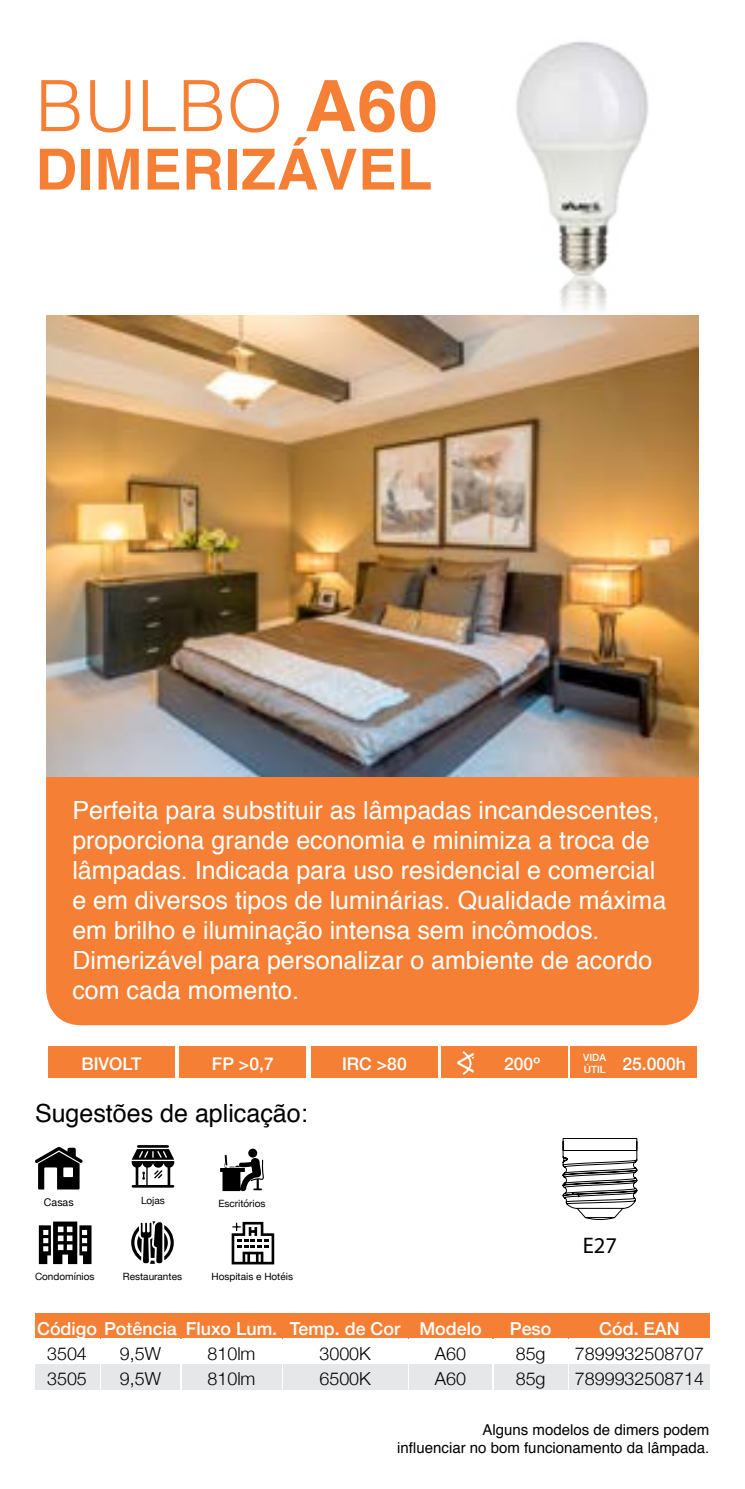
<style>
.page{position:relative;width:745px;height:1489px;background:#fff}
.page>*{position:absolute;margin:0;border:0;box-sizing:border-box;transform-origin:0 0}
.t1{font:300 70.75px "Helvetica";letter-spacing:.01em;color:#f57f34}
.t2{font:700 56.75px "Helvetica";letter-spacing:.01em;color:#f57f34}
.t3{font:38.25px "Myriad Pro";color:#fff;scale:.92 1}
.t4{font:25px/30px "Helvetica";color:#fff}
.t5{font:25px "Helvetica";color:#000}
.t6{font:22.5px "Proxima Nova";color:#000}
.t7{font:300 17.75px/25.2px "Helvetica Neue";color:#000}
.t8{font:500 17.75px "Helvetica Neue";color:#fff}
.t9{font:500 17.5px "Helvetica Neue";color:#fff}
.t10{font:15px/18px "Helvetica";color:#000;text-align:right}
.t11{font:10.5px "Helvetica Neue";color:#000}
.t12{font:10px "Helvetica Neue";color:#000}
.t13{font:500 10px "Helvetica Neue";color:#fff}
.s1{font-weight:700}
</style>
<div class="page">
<img style="left:516px;top:41px;width:133px;height:226px">
<img style="left:560px;top:267px;width:47px;height:43px">
<div style="left:35px;top:1313px;width:674px;height:25px;background:#f57f34"></div>
<svg style="left:562px;top:1138px;width:75px;height:81px"></svg>
<div style="left:46px;top:721px;width:652px;height:304px;background:#f57f34;border-radius:35px"></div>
<div style="left:569px;top:1363px;width:140px;height:25px;background:#e6e7e8"></div>
<div style="left:101px;top:1363px;width:79px;height:25px;background:#e6e7e8"></div>
<div style="left:493px;top:1363px;width:74px;height:25px;background:#e6e7e8"></div>
<div style="left:409px;top:1363px;width:82px;height:25px;background:#e6e7e8"></div>
<div style="left:182px;top:1363px;width:99px;height:25px;background:#e6e7e8"></div>
<div style="left:283px;top:1363px;width:124px;height:25px;background:#e6e7e8"></div>
<div style="left:35px;top:1363px;width:64px;height:25px;background:#e6e7e8"></div>
<svg style="left:35px;top:1147px;width:48px;height:42px"></svg>
<svg style="left:132px;top:1145px;width:42px;height:42px"></svg>
<svg style="left:220px;top:1148px;width:44px;height:43px"></svg>
<svg style="left:39px;top:1221px;width:52px;height:42px"></svg>
<svg style="left:131px;top:1221px;width:43px;height:42px"></svg>
<svg style="left:231px;top:1221px;width:43px;height:43px"></svg>
<div style="left:48px;top:1045px;width:127px;height:32px;background:#f57f34"></div>
<div style="left:179px;top:1045px;width:127px;height:32px;background:#f57f34"></div>
<div style="left:311px;top:1045px;width:126px;height:32px;background:#f57f34"></div>
<div style="left:440px;top:1045px;width:127px;height:32px;background:#f57f34"></div>
<div style="left:570px;top:1045px;width:126px;height:32px;background:#f57f34"></div>
<svg style="left:462px;top:1051px;width:12px;height:24px"></svg>
<img style="left:46px;top:315px;width:652px;height:461px">
<h1 class="t1" style="left:35px;top:46px;width:404px">BULBO <span class="s1">A60</span></h1>
<h2 class="t2" style="left:35px;top:124px;width:398px">DIMERIZÁVEL</h2>
<p class="t4" style="left:72px;top:796px;width:595px">Perfeita para substituir as lâmpadas incandescentes, proporciona grande economia e minimiza a troca de lâmpadas. Indicada para uso residencial e comercial e em diversos tipos de luminárias. Qualidade máxima em brilho e iluminação intensa sem incômodos.<br>Dimerizável para personalizar o ambiente de acordo com cada momento.</p>
<p class="t9" style="left:81px;top:1050px;width:61px">BIVOLT</p>
<p class="t9" style="left:212px;top:1050px;width:63px">FP &gt;0,7</p>
<p class="t9" style="left:342px;top:1050px;width:66px">IRC &gt;80</p>
<h3 class="t3" style="left:454px;top:1036px;width:24px">&lt;</h3>
<p class="t9" style="left:583px;top:1050px;width:104px"><sub>ÚTIL</sub> 25.000h</p>
<p class="t13" style="left:583px;top:1049px;width:24px">VIDA</p>
<p class="t9" style="left:504px;top:1050px;width:37px">200º</p>
<p class="t5" style="left:35px;top:1094px;width:274px">Sugestões de aplicação:</p>
<p class="t11" style="left:44px;top:1194px;width:31px">Casas</p>
<p class="t12" style="left:141px;top:1192px;width:25px">Lojas</p>
<p class="t12" style="left:218px;top:1196px;width:49px">Escritórios</p>
<p class="t12" style="left:35px;top:1268px;width:61px">Condomínios</p>
<p class="t12" style="left:123px;top:1268px;width:61px">Restaurantes</p>
<p class="t12" style="left:211px;top:1268px;width:83px">Hospitais e Hotéis</p>
<p class="t6" style="left:582px;top:1231px;width:36px">E27</p>
<p class="t8" style="left:37px;top:1314px;width:445px">Código Potência Fluxo Lum. Temp. de Cor Modelo</p>
<p class="t8" style="left:509px;top:1314px;width:43px">Peso</p>
<p class="t8" style="left:599px;top:1314px;width:82px">Cód. EAN</p>
<p class="t7" style="left:120px;top:1339px;width:43px">9,5W<br>9,5W</p>
<p class="t7" style="left:515px;top:1339px;width:31px">85g<br>85g</p>
<p class="t7" style="left:207px;top:1339px;width:49px">810lm<br>810lm</p>
<p class="t7" style="left:319px;top:1339px;width:53px">3000K<br>6500K</p>
<p class="t7" style="left:434px;top:1339px;width:33px">A60<br>A60</p>
<p class="t7" style="left:47px;top:1339px;width:41px">3504<br>3505</p>
<p class="t7" style="left:574px;top:1339px;width:131px">7899932508707<br>7899932508714</p>
<p class="t10" style="left:397px;top:1421px;width:313px">Alguns modelos de dimers podem<br>influenciar no bom funcionamento da lâmpada.</p>
</div>
